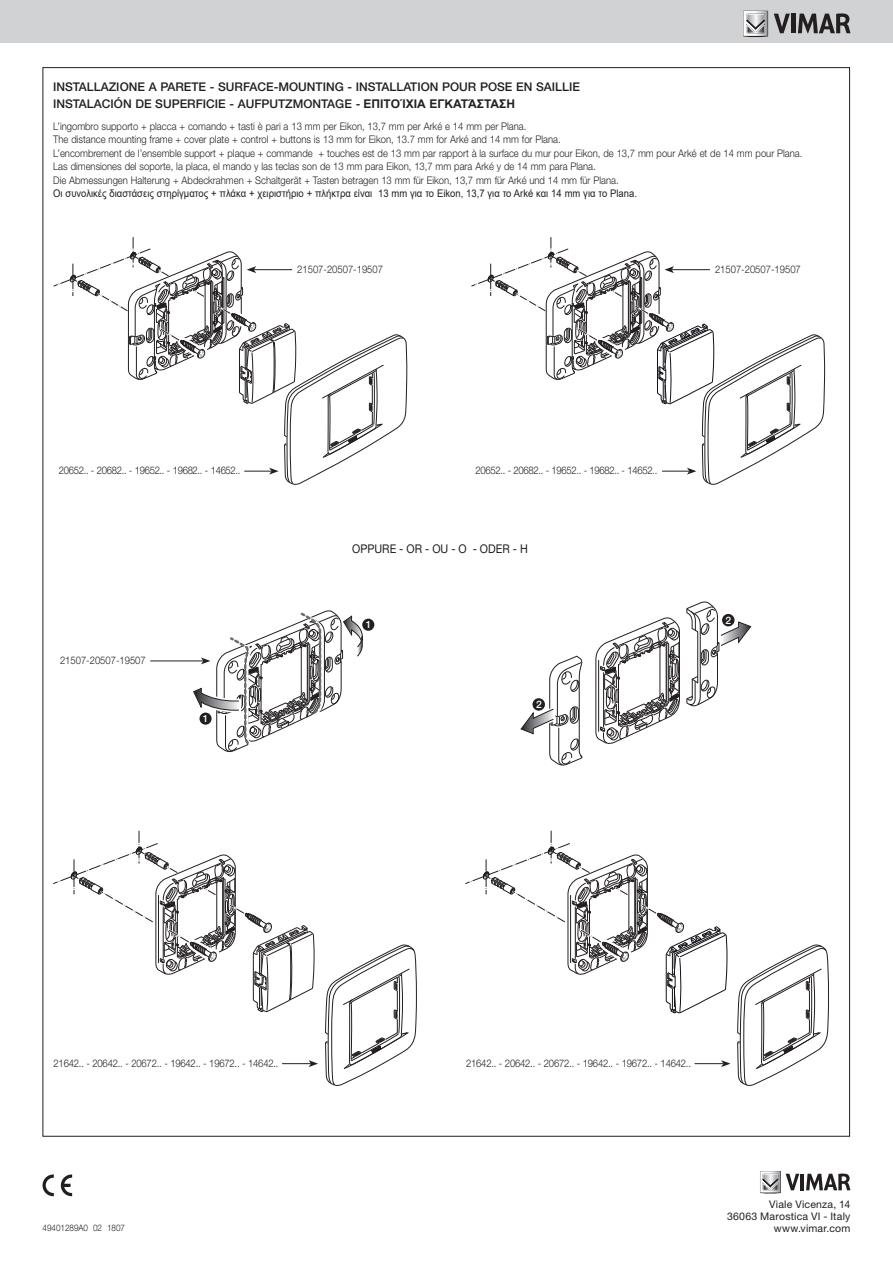
<style>
.page{position:relative;width:893px;height:1263px;background:#fff}
.page>*{position:absolute;margin:0;border:0;box-sizing:border-box;transform-origin:0 0}
.t1{font:500 12px/16.5px "Helvetica Neue LT Std";color:#231f20}
.t2{font:12px "Helvetica Neue LT Std";color:#231f20;scale:.9 1}
.t3{font:300 10.5px/13.5px "Helvetica Neue LT Std";color:#231f20;scale:.9 1}
.t4{font:10.5px "Arial";color:#231f20;scale:.9 1}
.t5{font:300 10.5px "Helvetica Neue LT Std";letter-spacing:-.02em;color:#231f20;scale:.9 1}
.t6{font:300 10.5px "Helvetica Neue LT Std";letter-spacing:-.03em;color:#231f20;scale:.9 1}
.t7{font:10.5px/12px "Helvetica Neue LT Std";letter-spacing:.02em;color:#231f20;text-align:right}
.t8{font:500 10.35px "Helvetica Neue LT Std";color:#fff}
.t9{font:500 10.05px "Helvetica Neue LT Std";color:#fff}
.t10{font:300 9px "Helvetica Neue LT Std";color:#231f20;scale:.9 1}
.s1{font-family:"Arial";font-weight:700}
.s2{font-family:"Arial"}
</style>
<div class="page">
<div style="left:0;top:0;width:893px;height:43px;background:#d1d2d4"></div>
<svg style="left:743px;top:11px;width:25px;height:26px"></svg>
<svg style="left:774px;top:14px;width:16px;height:19px"></svg>
<hr style="left:791px;top:14px;width:4px;height:19px;background:#231f20">
<svg style="left:798px;top:13px;width:52px;height:20px"></svg>
<svg style="left:760px;top:1171px;width:39px;height:23px"></svg>
<hr style="left:801px;top:1174px;width:3px;height:16px;background:#231f20">
<svg style="left:806px;top:1173px;width:44px;height:17px"></svg>
<svg style="left:43px;top:1174px;width:11px;height:22px"></svg>
<svg style="left:61px;top:1174px;width:11px;height:22px"></svg>
<svg style="left:325px;top:944px;width:92px;height:142px"></svg>
<svg style="left:53px;top:831px;width:262px;height:182px"></svg>
<div style="left:362px;top:619px;width:12px;height:12px;background:#231f20;border-radius:50%"></div>
<svg style="left:595px;top:617px;width:85px;height:127px"></svg>
<svg style="left:686px;top:601px;width:66px;height:106px"></svg>
<div style="left:722px;top:614px;width:12px;height:12px;background:#231f20;border-radius:50%"></div>
<svg style="left:520px;top:655px;width:63px;height:111px"></svg>
<svg style="left:53px;top:237px;width:354px;height:248px"></svg>
<hr style="left:150px;top:660px;width:53px;height:1px;background:#231f20">
<svg style="left:190px;top:610px;width:173px;height:143px"></svg>
<svg style="left:282px;top:1060px;width:36px;height:7px"></svg>
<svg style="left:471px;top:237px;width:354px;height:248px"></svg>
<svg style="left:737px;top:944px;width:92px;height:142px"></svg>
<svg style="left:465px;top:831px;width:263px;height:183px"></svg>
<svg style="left:694px;top:1060px;width:37px;height:7px"></svg>
<p class="t1" style="left:53px;top:79px;width:528px">INSTALLAZIONE A PARETE - SURFACE-MOUNTING - INSTALLATION POUR POSE EN SAILLIE<br>INSTALACIÓN DE SUPERFICIE - AUFPUTZMONTAGE - <span class="s1">ΕΠΙΤΟΊΧΙΑ ΕΓΚΑΤΆΣΤΑΣΗ</span></p>
<p class="t3" style="left:53px;top:119px;width:834px">L’ingombro supporto + placca + comando + tasti è pari a 13 mm per Eikon, 13,7 mm per Arké e 14 mm per Plana.<br>The distance mounting frame + cover plate + control + buttons is 13 mm for Eikon, 13.7 mm for Arké and 14 mm for Plana.<br>L’encombrement de l’ensemble support + plaque + commande + touches est de 13 mm par rapport à la surface du mur pour Eikon, de 13,7 mm pour Arké et de 14 mm pour Plana.<br>Las dimensiones del soporte, la placa, el mando y las teclas son de 13 mm para Eikon, 13,7 mm para Arké y de 14 mm para Plana.<br>Die Abmessungen Halterung + Abdeckrahmen + Schaltgerät + Tasten betragen 13 mm für Eikon, 13,7 mm für Arké und 14 mm für Plana.</p>
<p class="t4" style="left:53px;top:187px;width:650px">Οι συνολικές διαστάσεις στηρίγματος + πλάκα + χειριστήριο + πλήκτρα είναι 13 mm για το Eikon, 13,7 για το Arké και 14 mm για το Plana.</p>
<p class="t3" style="left:297px;top:262px;width:97px">21507-20507-19507</p>
<p class="t3" style="left:715px;top:262px;width:97px">21507-20507-19507</p>
<p class="t6" style="left:59px;top:464px;width:203px">20652.. - 20682.. - 19652.. - 19682.. - 14652..</p>
<p class="t3" style="left:60px;top:653px;width:97px">21507-20507-19507</p>
<p class="t9" style="left:203px;top:712px;width:7px">1</p>
<p class="t6" style="left:476px;top:464px;width:203px">20652.. - 20682.. - 19652.. - 19682.. - 14652..</p>
<p class="t2" style="left:352px;top:541px;width:195px">OPPURE - OR - OU - O - ODER - <span class="s2">Ή</span></p>
<p class="t9" style="left:366px;top:619px;width:7px">1</p>
<p class="t8" style="left:536px;top:698px;width:7px">2</p>
<p class="t8" style="left:726px;top:614px;width:7px">2</p>
<p class="t5" style="left:54px;top:1057px;width:251px">21642.. - 20642.. - 20672.. - 19642.. - 19672.. - 14642..</p>
<p class="t5" style="left:466px;top:1057px;width:251px">21642.. - 20642.. - 20672.. - 19642.. - 19672.. - 14642..</p>
<p class="t7" style="left:727px;top:1198px;width:125px">Viale Vicenza, 14<br>36063 Marostica VI - Italy</p>
<p class="t10" style="left:43px;top:1222px;width:93px">49401289A0 02 1807</p>
<p class="t7" style="left:774px;top:1222px;width:78px">www.vimar.com</p>
</div>
